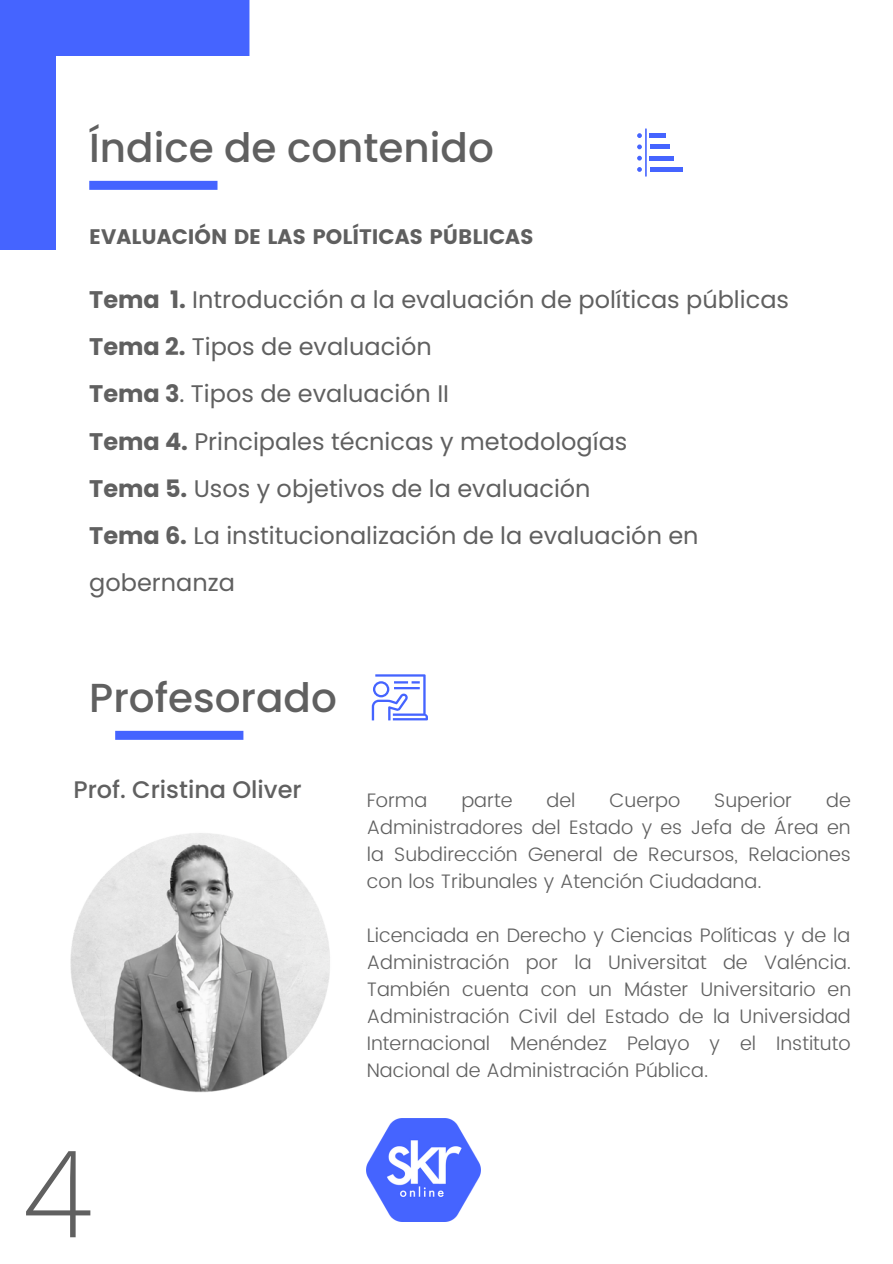
<style>
.page{position:relative;width:893px;height:1264px;background:#fff}
.page>*{position:absolute;margin:0;border:0;box-sizing:border-box;transform-origin:0 0}
.t1{font:300 119.85px "Open Sans";color:#606060}
.t2{font:500 40.5px "Poppins";color:#606060}
.t3{font:24px/47.2px "Poppins";color:#606060}
.t4{font:500 24px "Poppins";color:#606060}
.t5{font:21px "Poppins";color:#5f5f5f}
.t6{font:300 19.5px/27px "Poppins";color:#606060;text-align:justify}
.s1{font-weight:700}
</style>
<div class="page">
<div style="left:115px;top:730px;width:128px;height:9px;background:#4564ff"></div>
<svg style="left:372px;top:674px;width:56px;height:46px"></svg>
<div style="left:0;top:0;width:250px;height:55px;background:#4564ff"></div>
<div style="left:0;top:0;width:55px;height:250px;background:#4564ff"></div>
<div style="left:89px;top:181px;width:128px;height:9px;background:#4564ff"></div>
<div style="left:650px;top:167px;width:32px;height:5px;background:#4564ff"></div>
<div style="left:650px;top:144px;width:19px;height:5px;background:#4564ff"></div>
<svg style="left:637px;top:133px;width:5px;height:5px"></svg>
<div style="left:650px;top:133px;width:16px;height:5px;background:#4564ff"></div>
<svg style="left:637px;top:144px;width:5px;height:5px"></svg>
<div style="left:650px;top:156px;width:24px;height:5px;background:#4564ff"></div>
<svg style="left:637px;top:156px;width:5px;height:5px"></svg>
<svg style="left:637px;top:167px;width:5px;height:5px"></svg>
<hr style="left:645px;top:128px;width:1px;height:49px;background:#4564ff">
<img style="left:367px;top:1118px;width:113px;height:103px">
<img style="left:70px;top:833px;width:260px;height:259px">
<h2 class="t2" style="left:89px;top:119px;width:406px">Índice de contenido</h2>
<p class="t5" style="left:89px;top:224px;width:446px">EVALUACIÓN DE LAS POLÍTICAS PÚBLICAS</p>
<p class="t3" style="left:89px;top:276px;width:701px"><span class="s1">Tema 1.</span> Introducción a la evaluación de políticas públicas <span class="s1">Tema 2.</span> Tipos de evaluación<br><span class="s1">Tema 3</span>. Tipos de evaluación II<br><span class="s1">Tema 4.</span> Principales técnicas y metodologías<br><span class="s1">Tema 5.</span> Usos y objetivos de la evaluación<br><span class="s1">Tema 6.</span> La institucionalización de la evaluación en gobernanza</p>
<h2 class="t2" style="left:89px;top:669px;width:249px">Profesorado</h2>
<p class="t4" style="left:73px;top:772px;width:230px">Prof. Cristina Oliver</p>
<h1 class="t1" style="left:24px;top:1109px;width:70px">4</h1>
<p class="t6" style="left:367px;top:787px;width:62px">Forma</p>
<p class="t6" style="left:461px;top:787px;width:53px">parte</p>
<p class="t6" style="left:546px;top:787px;width:30px">del</p>
<p class="t6" style="left:609px;top:787px;width:72px">Cuerpo</p>
<p class="t6" style="left:714px;top:787px;width:79px">Superior</p>
<p class="t6" style="left:367px;top:787px;width:485px;text-indent:459px">de Administradores del Estado y es Jefa de Área en la Subdirección General de Recursos, Relaciones con los Tribunales y Atención Ciudadana.</p>
<p class="t6" style="left:367px;top:922px;width:486px">Licenciada en Derecho y Ciencias Políticas y de la Administración por la Universitat de Valéncia.<br>También cuenta con un Máster Universitario en Administración Civil del Estado de la Universidad Internacional Menéndez Pelayo y el Instituto Nacional de Administración Pública.</p>
</div>
